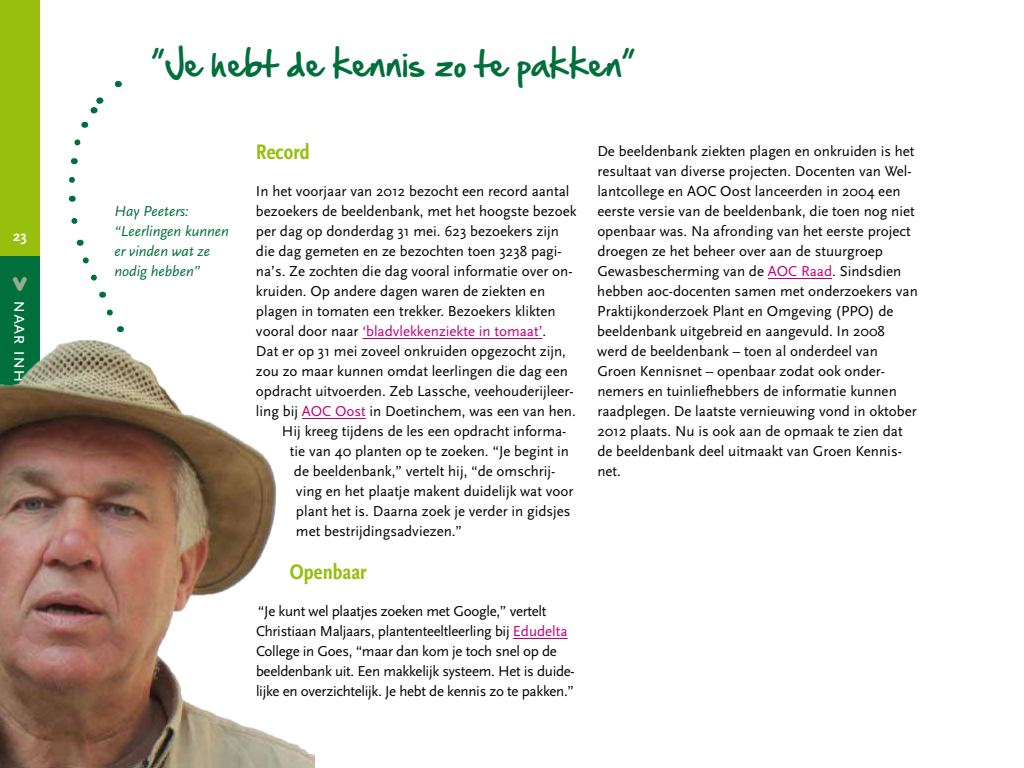
<style>
.page{position:relative;width:1024px;height:768px;background:#fff}
.page>*{position:absolute;margin:0;border:0;box-sizing:border-box;transform-origin:0 0}
.t1{font:30px "Hand Of Sean";color:#006f3b}
.t2{font:27.9px "pooplatter";color:#94ae90}
.t3{font:22px "Scala Sans Bold Con";color:#97bf0d}
.t4{font:20px "Scala Sans Caps";color:#fff}
.t5{font:15px/20px "Scala Sans";color:#000}
.t6{font:15px/20px "Scala Sans";letter-spacing:-.02em;color:#000}
.t7{font:italic 15px/20px "Scala Sans";color:#006f3b}
.t8{font:15px "Scala Sans";color:#bf007b}
.t9{font:700 15px "Scala Sans";color:#fff}
.s1{color:#000}
.s2{color:#bf007b}
</style>
<div class="page">
<div style="left:0;top:256px;width:40px;height:512px;background:#006f3b"></div>
<div style="left:0;top:0;width:40px;height:256px;background:#97bf0d"></div>
<hr style="left:362px;top:338px;width:181px;height:1px;background:#bf007b">
<hr style="left:302px;top:418px;width:64px;height:1px;background:#bf007b">
<hr style="left:513px;top:638px;width:55px;height:1px;background:#bf007b">
<hr style="left:768px;top:278px;width:64px;height:1px;background:#bf007b">
<svg style="left:76px;top:240px;width:21px;height:41px"></svg>
<svg style="left:68px;top:196px;width:10px;height:28px"></svg>
<svg style="left:69px;top:158px;width:9px;height:25px"></svg>
<svg style="left:74px;top:81px;width:48px;height:65px"></svg>
<img style="left:0;top:291px;width:315px;height:477px">
<p class="t9" style="left:13px;top:228px;width:15px">23</p>
<h2 class="t2" style="left:12px;top:268px;width:17px">v</h2>
<h3 class="t4" style="left:32px;top:300px;width:121px;rotate:90deg">naar inhoud</h3>
<h1 class="t1" style="left:152px;top:37px;width:485px">”Je hebt de kennis zo te pakken”</h1>
<p class="t7" style="left:114px;top:201px;width:116px">Hay Peeters: “Leerlingen kunnen er vinden wat ze nodig hebben”</p>
<h3 class="t3" style="left:256px;top:140px;width:55px">Record</h3>
<p class="t5" style="left:256px;top:181px;width:315px">In het voorjaar van 2012 bezocht een record aantal</p>
<p class="t5" style="left:256px;top:201px;width:322px">bezoekers de beeldenbank, met het hoogste bezoek</p>
<p class="t5" style="left:256px;top:221px;width:304px">per dag op donderdag 31 mei. 623 bezoekers zijn</p>
<p class="t5" style="left:256px;top:241px;width:307px">die dag gemeten en ze bezochten toen 3238 pagi-</p>
<p class="t5" style="left:256px;top:261px;width:318px">na’s. Ze zochten die dag vooral informatie over on-</p>
<p class="t5" style="left:256px;top:281px;width:291px">kruiden. Op andere dagen waren de ziekten en</p>
<p class="t5" style="left:256px;top:301px;width:301px">plagen in tomaten een trekker. Bezoekers klikten</p>
<p class="t8" style="left:256px;top:323px;width:292px"><span class="s1">vooral door naar</span> ‘bladvlekkenziekte in tomaat’<span class="s1">.</span></p>
<p class="t5" style="left:256px;top:341px;width:312px">Dat er op 31 mei zoveel onkruiden opgezocht zijn,</p>
<p class="t5" style="left:256px;top:361px;width:313px">zou zo maar kunnen omdat leerlingen die dag een</p>
<p class="t5" style="left:256px;top:381px;width:319px">opdracht uitvoerden. Zeb Lassche, veehouderijleer-</p>
<p class="t5" style="left:256px;top:401px;width:321px">ling bij <span class="s2">AOC Oost</span> in Doetinchem, was een van hen.</p>
<p class="t5" style="left:282px;top:421px;width:286px">Hij kreeg tijdens de les een opdracht informa-</p>
<p class="t5" style="left:290px;top:441px;width:281px">tie van 40 planten op te zoeken. “Je begint in</p>
<p class="t5" style="left:294px;top:461px;width:263px">de beeldenbank,” vertelt hij, “de omschrij-</p>
<p class="t5" style="left:296px;top:481px;width:279px">ving en het plaatje makent duidelijk wat voor</p>
<p class="t5" style="left:296px;top:501px;width:276px">plant het is. Daarna zoek je verder in gidsjes</p>
<p class="t5" style="left:296px;top:521px;width:168px">met bestrijdingsadviezen.”</p>
<h3 class="t3" style="left:290px;top:560px;width:78px">Openbaar</h3>
<p class="t6" style="left:256px;top:601px;width:320px">“Je kunt wel plaatjes zoeken met Google,” vertelt Christiaan Maljaars, plantenteeltleerling bij <span class="s2">Edudelta </span>College in Goes, “maar dan kom je toch snel op de beeldenbank uit. Een makkelijk systeem. Het is duide&shy;lijke en overzichtelijk. Je hebt de kennis zo te pakken.”</p>
<p class="t5" style="left:597px;top:141px;width:322px">De beeldenbank ziekten plagen en onkruiden is het resultaat van diverse projecten. Docenten van Wel&shy;lantcollege en AOC Oost lanceerden in 2004 een eerste versie van de beeldenbank, die toen nog niet openbaar was. Na afronding van het eerste project droegen ze het beheer over aan de stuurgroep Gewasbescherming van de <span class="s2">AOC Raad</span>. Sindsdien hebben aoc-docenten samen met onderzoekers van Praktijkonderzoek Plant en Omgeving (PPO) de beeldenbank uitgebreid en aangevuld. In 2008 werd de beeldenbank – toen al onderdeel van Groen Kennisnet – openbaar zodat ook onder&shy;nemers en tuinliefhebbers de informatie kunnen raadplegen. De laatste vernieuwing vond in oktober 2012 plaats. Nu is ook aan de opmaak te zien dat de beeldenbank deel uitmaakt van Groen Kennis&shy;net.</p>
</div>
